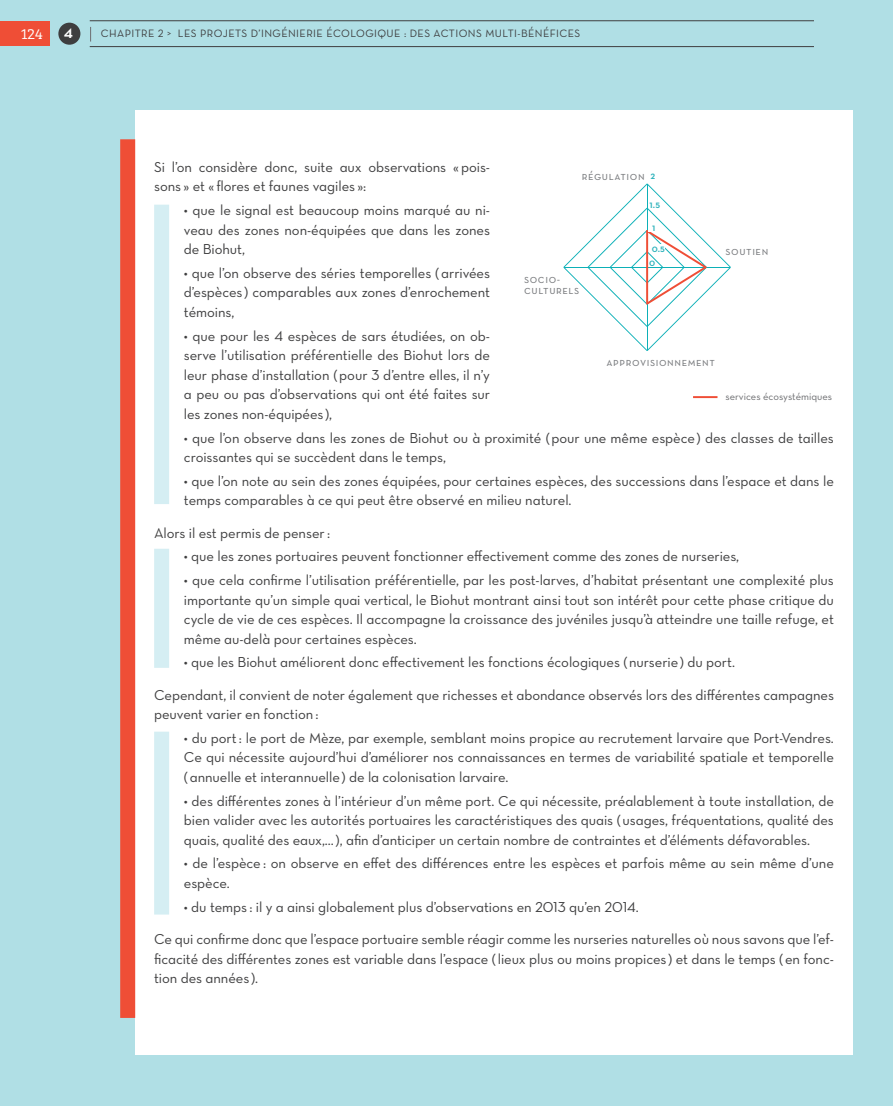
<style>
.page{position:relative;width:893px;height:1106px;background:#b0dfe5}
.page>*{position:absolute;margin:0;border:0;box-sizing:border-box;transform-origin:0 0}
.t1{font:300 15px "Bree Serif";color:#fff}
.texte_courant{font:14.7px/19.5px "Neutra Text Book Alt";letter-spacing:-.005em;color:#3e3e3f;text-align:justify}
.t2{font:12px "Neutra Text Book SC Alt";letter-spacing:.05em;color:#7a7c7f}
.t3{font:10.8px "Neutra Text Book Alt";letter-spacing:.04em;color:#3e3e3f}
.t4{font:10.5px "Neutra Text Book Alt";color:#6c6d70}
.t5{font:10.5px "Neutra Text Demi SC Alt";color:#2db2bb}
.s1{font-family:"Neutra Text Demi SC Alt";font-weight:400;font-size:18.9px}
</style>
<div class="page">
<div style="left:0;top:21px;width:49px;height:24px;background:#ef4e36"></div>
<div style="left:135px;top:111px;width:717px;height:943px;background:#fff"></div>
<div style="left:120px;top:139px;width:15px;height:878px;background:#ef4e36"></div>
<hr style="left:90px;top:20px;width:724px;height:1px;background:#3e3e3f">
<hr style="left:90px;top:46px;width:724px;height:1px;background:#3e3e3f">
<svg style="left:90px;top:27px;width:1px;height:15px"></svg>
<div style="left:58px;top:23px;width:22px;height:22px;background:#3e3e3f;border-radius:50%"></div>
<div style="left:154px;top:731px;width:15px;height:183px;background:#d5eef3"></div>
<div style="left:154px;top:549px;width:15px;height:119px;background:#d5eef3"></div>
<div style="left:154px;top:205px;width:15px;height:299px;background:#d5eef3"></div>
<svg style="left:563px;top:184px;width:168px;height:167px"></svg>
<div style="left:648px;top:223px;width:12px;height:9px;background:#fff"></div>
<div style="left:649px;top:200px;width:12px;height:9px;background:#fff"></div>
<div style="left:649px;top:244px;width:16px;height:8px;background:#fff"></div>
<hr style="left:693px;top:396px;width:24px;height:2px;background:#ef4e36">
<p class="t1" style="left:21px;top:23px;width:54px">124 <span class="s1">4</span></p>
<p class="t3" style="left:101px;top:27px;width:481px">CHAPITRE 2 &gt; LES PROJETS D’INGÉNIERIE ÉCOLOGIQUE : DES ACTIONS MULTI-BÉNÉFICES</p>
<p class="texte_courant" style="left:154px;top:157px;width:337px">Si l’on considère donc, suite aux observations « pois&shy;sons » et « flores et faunes vagiles »:</p>
<p class="texte_courant" style="left:184px;top:200px;width:308px">• que le signal est beaucoup moins marqué au ni&shy;veau des zones non-équipées que dans les zones de Biohut,</p>
<p class="texte_courant" style="left:184px;top:263px;width:308px">• que l’on observe des séries temporelles (arrivées d’espèces ) comparables aux zones d’enrochement témoins,</p>
<p class="texte_courant" style="left:184px;top:326px;width:308px">• que pour les 4 espèces de sars étudiées, on ob&shy;serve l’utilisation préférentielle des Biohut lors de leur phase d’installation (pour 3 d’entre elles, il n’y a peu ou pas d’observations qui ont été faites sur les zones non-équipées ),</p>
<p class="texte_courant" style="left:184px;top:427px;width:652px">• que l’on observe dans les zones de Biohut ou à proximité (pour une même espèce) des classes de tailles croissantes qui se succèdent dans le temps,</p>
<p class="texte_courant" style="left:184px;top:471px;width:651px">• que l’on note au sein des zones équipées, pour certaines espèces, des successions dans l’espace et dans le temps comparables à ce qui peut être observé en milieu naturel.</p>
<p class="texte_courant" style="left:154px;top:522px;width:177px">Alors il est permis de penser :</p>
<p class="texte_courant" style="left:184px;top:546px;width:557px">• que les zones portuaires peuvent fonctionner effectivement comme des zones de nurseries,</p>
<p class="texte_courant" style="left:184px;top:570px;width:652px">• que cela confirme l’utilisation préférentielle, par les post-larves, d’habitat présentant une complexité plus importante qu’un simple quai vertical, le Biohut montrant ainsi tout son intérêt pour cette phase critique du cycle de vie de ces espèces. Il accompagne la croissance des juvéniles jusqu’à atteindre une taille refuge, et même au-delà pour certaines espèces.</p>
<p class="texte_courant" style="left:184px;top:652px;width:553px">• que les Biohut améliorent donc effectivement les fonctions écologiques (nurserie) du port.</p>
<p class="texte_courant" style="left:154px;top:684px;width:681px">Cependant, il convient de noter également que richesses et abondance observés lors des différentes campagnes peuvent varier en fonction :</p>
<p class="texte_courant" style="left:184px;top:728px;width:652px">• du port : le port de Mèze, par exemple, semblant moins propice au recrutement larvaire que Port-Vendres.<br>Ce qui nécessite aujourd’hui d’améliorer nos connaissances en termes de variabilité spatiale et temporelle (annuelle et interannuelle) de la colonisation larvaire.</p>
<p class="texte_courant" style="left:184px;top:790px;width:652px">• des différentes zones à l’intérieur d’un même port. Ce qui nécessite, préalablement à toute installation, de bien valider avec les autorités portuaires les caractéristiques des quais (usages, fréquentations, qualité des quais, qualité des eaux,…), afin d’anticiper un certain nombre de contraintes et d’éléments défavorables.</p>
<p class="texte_courant" style="left:184px;top:853px;width:651px">• de l’espèce : on observe en effet des différences entre les espèces et parfois même au sein même d’une espèce.</p>
<p class="texte_courant" style="left:184px;top:896px;width:456px">• du temps : il y a ainsi globalement plus d’observations en 2013 qu’en 2014.</p>
<p class="texte_courant" style="left:154px;top:929px;width:681px">Ce qui confirme donc que l’espace portuaire semble réagir comme les nurseries naturelles où nous savons que l’ef&shy;ficacité des différentes zones est variable dans l’espace (lieux plus ou moins propices ) et dans le temps (en fonc&shy;tion des années ).</p>
<p class="t2" style="left:582px;top:169px;width:64px">régulation</p>
<p class="t5" style="left:650px;top:169px;width:6px">2</p>
<p class="t5" style="left:650px;top:198px;width:12px">1.5</p>
<p class="t5" style="left:652px;top:242px;width:15px">0.5</p>
<p class="t5" style="left:652px;top:220px;width:5px">1</p>
<p class="t2" style="left:725px;top:244px;width:44px">soutien</p>
<p class="t5" style="left:649px;top:256px;width:8px">0</p>
<p class="t2" style="left:524px;top:272px;width:38px">socio-</p>
<p class="t2" style="left:524px;top:282px;width:57px">culturels</p>
<p class="t2" style="left:606px;top:355px;width:110px">approvisionnement</p>
<p class="t4" style="left:725px;top:390px;width:108px">services écosystémiques</p>
</div>
